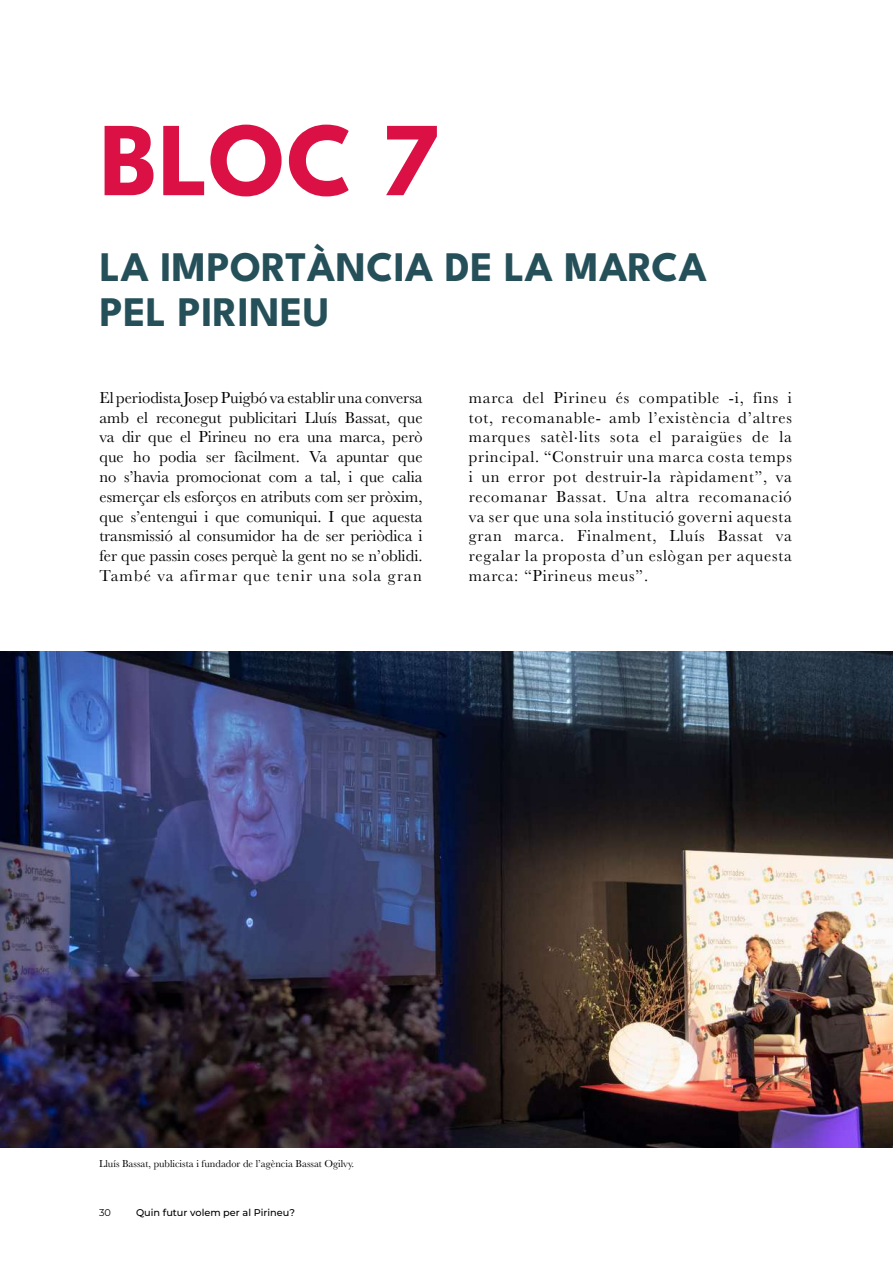
<style>
.page{position:relative;width:893px;height:1263px;background:#fff}
.page>*{position:absolute;margin:0;border:0;box-sizing:border-box;transform-origin:0 0}
.t1{font:700 105px "League Spartan";color:#db1145}
.t2{font:700 42px/45px "League Spartan";letter-spacing:.005em;color:#25505a}
.t3{font:16.5px/19.8px "Baskerville";letter-spacing:.05em;color:#000;text-align:justify}
.t4{font:10.5px "Baskerville";color:#000}
.t5{font:100 9.75px "Montserrat";color:#000}
.s1{font-family:"Bodoni Svty Two ITCTT"}
</style>
<div class="page">
<img style="left:0;top:651px;width:893px;height:496px">
<h1 class="t1" style="left:100px;top:77px;width:341px">BLOC 7</h1>
<h2 class="t2" style="left:100px;top:241px;width:609px">LA IMPORTÀNCIA DE LA MARCA<br>PEL PIRINEU</h2>
<p class="t3" style="left:99px;top:388px;width:325px">El periodista Josep Puigbó va establir una conversa amb el reconegut publicitari Lluís Bassat, que va dir que el Pirineu no era una marca, però que ho podia ser fàcilment. Va apuntar que no s’havia promocionat com a tal, i que calia esmerçar els esforços en atributs com ser pròxim, que s’entengui i que comuniqui. I que aquesta transmissió al consumidor ha de ser periòdica i fer que passin coses perquè la gent no se n’oblidi.<br>També va afirmar que tenir una sola gran</p>
<p class="t3" style="left:469px;top:388px;width:325px">marca del Pirineu és compatible -i, fins i tot, recomanable- amb l’existència d’altres marques satèl<span class="s1">·</span>lits sota el paraigües de la principal. “Construir una marca costa temps i un error pot destruir-la ràpidament”, va recomanar Bassat. Una altra recomanació va ser que una sola institució governi aquesta gran marca. Finalment, Lluís Bassat va regalar la proposta d’un eslògan per aquesta marca: “Pirineus meus”.</p>
<p class="t4" style="left:99px;top:1157px;width:256px">Lluís Bassat, publicista i fundador de l’agència Bassat Ogilvy.</p>
<p class="t5" style="left:99px;top:1206px;width:13px">30</p>
<p class="t5" style="left:136px;top:1206px;width:160px">Quin futur volem per al Pirineu?</p>
</div>
